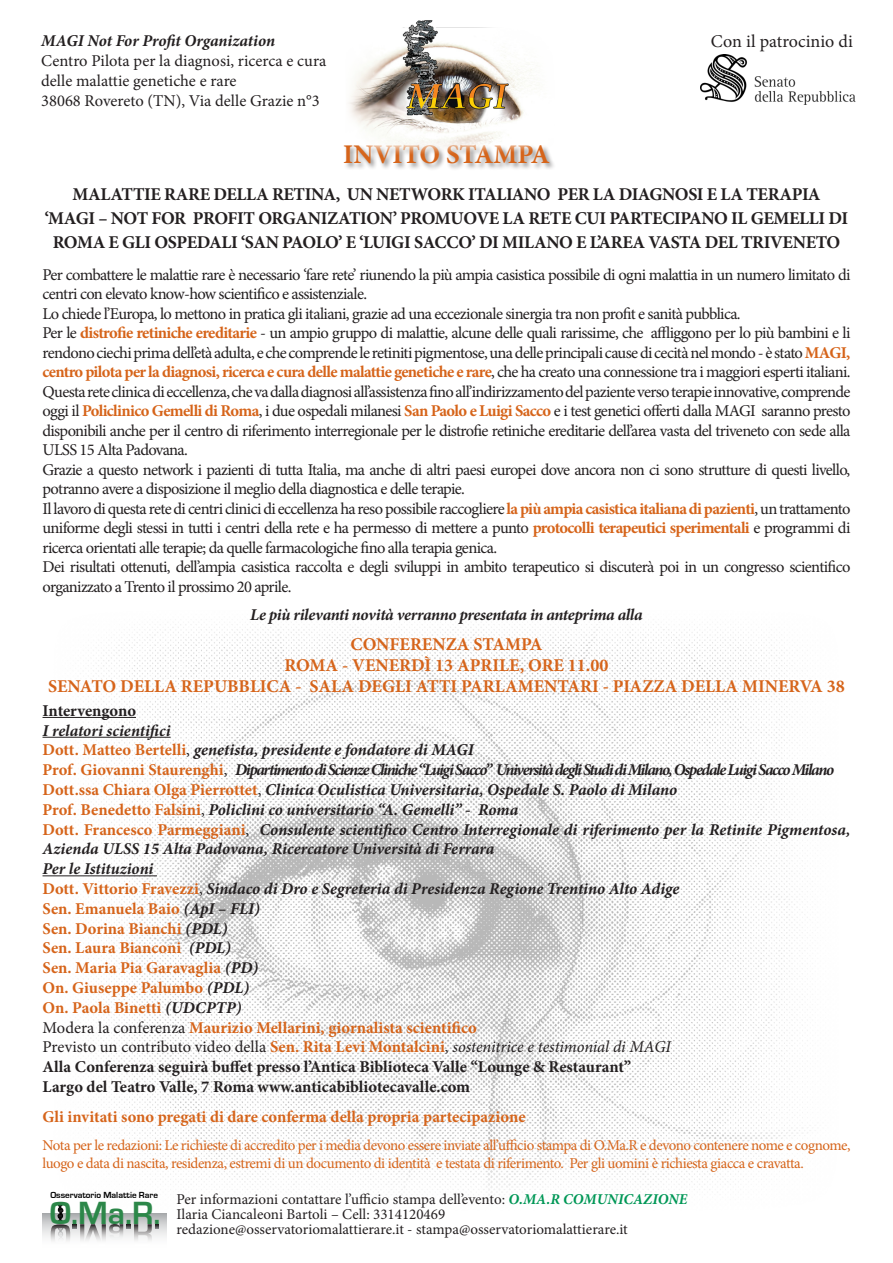
<style>
.page{position:relative;width:893px;height:1263px;background:#fff}
.page>*{position:absolute;margin:0;border:0;box-sizing:border-box;transform-origin:0 0}
.t1{font:700 33px "Eurostile";color:#2c8749}
.t2{font:700 27px "Minion Pro";color:#d6641a}
.t3{font:700 18px/24px "Minion Pro";letter-spacing:-.02em;color:#231f20;text-align:center}
.t4{font:700 18px "Minion Pro";color:#d6641a}
.t5{font:18px "Minion Pro";color:#231f20}
.t6{font:16.5px/19.5px "Minion Pro";letter-spacing:-.04em;color:#231f20}
.t7{font:italic 700 16.5px/19.8px "Minion Pro";letter-spacing:-.005em;color:#231f20}
.t8{font:700 16.5px "Minion Pro";color:#d6641a}
.t9{font:16.5px/19.8px "Minion Pro";color:#231f20}
.t10{font:700 16.5px "Minion Pro";color:#231f20}
.t11{font:italic 700 16.5px "Minion Pro";letter-spacing:-.085em;color:#231f20}
.t12{font:italic 700 16.5px "Minion Pro";letter-spacing:-.025em;color:#231f20}
.t13{font:15px/18px "Minion Pro";letter-spacing:-.03em;color:#d6641a}
.t14{font:15px "Minion Pro";color:#231f20}
.t15{font:700 9.15px "Eurostile";color:#000}
.s1{font-weight:700;color:#d6641a}
.s2{font-style:normal;color:#d6641a}
.s3{font-weight:400;font-style:normal}
.s4{font-style:italic;color:#231f20}
.s5{font-weight:400;color:#231f20}
.s6{font-style:italic}
.s7{font-weight:700;font-style:italic;color:#009756}
</style>
<div class="page">
<img style="left:43px;top:622px;width:768px;height:598px">
<div style="left:343px;top:144px;width:213px;height:27px;background:#231f20;opacity:.5"></div>
<hr style="left:43px;top:717px;width:93px;height:1px;background:#231f20">
<hr style="left:43px;top:737px;width:128px;height:1px;background:#231f20">
<hr style="left:43px;top:875px;width:114px;height:1px;background:#231f20">
<img style="left:343px;top:20px;width:212px;height:135px">
<img style="left:701px;top:55px;width:155px;height:50px">
<div style="left:43px;top:1213px;width:123px;height:38px;background:linear-gradient(to bottom,#b8babb,#fff)"></div>
<svg style="left:51px;top:1203px;width:108px;height:44px"></svg>
<p class="t7" style="left:41px;top:31px;width:235px">MAGI Not For Profit Organization</p>
<p class="t9" style="left:41px;top:51px;width:287px">Centro Pilota per la diagnosi, ricerca e cura delle malattie genetiche e rare</p>
<p class="t9" style="left:41px;top:90px;width:280px">38068 Rovereto (TN), Via delle Grazie n°3</p>
<p class="t5" style="left:711px;top:29px;width:143px">Con il patrocinio di</p>
<p class="t2" style="left:343px;top:135px;width:208px">INVITO STAMPA</p>
<p class="t3" style="left:72px;top:182px;width:749px">MALATTIE RARE DELLA RETINA, UN NETWORK ITALIANO PER LA DIAGNOSI E LA TERAPIA</p>
<p class="t3" style="left:45px;top:206px;width:805px">‘MAGI – NOT FOR PROFIT ORGANIZATION’ PROMUOVE LA RETE CUI PARTECIPANO IL GEMELLI DI<br>ROMA E GLI OSPEDALI ‘SAN PAOLO’ E ‘LUIGI SACCO’ DI MILANO E L’AREA VASTA DEL TRIVENETO</p>
<p class="t6" style="left:43px;top:265px;width:809px">Per combattere le malattie rare è necessario ‘fare rete’ riunendo la più ampia casistica possibile di ogni malattia in un numero limitato di centri con elevato know-how scientifico e assistenziale.</p>
<p class="t6" style="left:43px;top:304px;width:700px">Lo chiede l’Europa, lo mettono in pratica gli italiani, grazie ad una eccezionale sinergia tra non profit e sanità pubblica.</p>
<p class="t6" style="left:43px;top:323px;width:809px;text-align:justify">Per le <span class="s1">distrofie retiniche ereditarie</span> - un ampio gruppo di malattie, alcune delle quali rarissime, che affliggono per lo più bambini e li rendono ciechi prima dell’età adulta, e che comprende le retiniti pigmentose, una delle principali cause di cecità nel mondo - è stato <span class="s1">MAGI, centro pilota per la diagnosi, ricerca e cura delle malattie genetiche e rare</span>, che ha creato una connessione tra i maggiori esperti italiani.</p>
<p class="t6" style="left:43px;top:382px;width:809px;text-align:justify">Questa rete clinica di eccellenza, che va dalla diagnosi all’assistenza fino all’indirizzamento del paziente verso terapie innovative, comprende oggi il <span class="s1">Policlinico Gemelli di Roma</span>, i due ospedali milanesi <span class="s1">San Paolo e Luigi Sacco</span> e i test genetici offerti dalla MAGI saranno presto disponibili anche per il centro di riferimento interregionale per le distrofie retiniche ereditarie dell’area vasta del triveneto con sede alla ULSS 15 Alta Padovana.</p>
<p class="t6" style="left:43px;top:460px;width:809px">Grazie a questo network i pazienti di tutta Italia, ma anche di altri paesi europei dove ancora non ci sono strutture di questi livello, potranno avere a disposizione il meglio della diagnostica e delle terapie.</p>
<p class="t6" style="left:43px;top:499px;width:809px;text-align:justify">Il lavoro di questa rete di centri clinici di eccellenza ha reso possibile raccogliere <span class="s1">la più ampia casistica italiana di pazienti</span>, un trattamento uniforme degli stessi in tutti i centri della rete e ha permesso di mettere a punto <span class="s1">protocolli terapeutici sperimentali</span> e programmi di ricerca orientati alle terapie; da quelle farmacologiche fino alla terapia genica.</p>
<p class="t6" style="left:43px;top:557px;width:809px">Dei risultati ottenuti, dell’ampia casistica raccolta e degli sviluppi in ambito terapeutico si discuterà poi in un congresso scientifico organizzato a Trento il prossimo 20 aprile.</p>
<p class="t12" style="left:250px;top:603px;width:394px">Le più rilevanti novità verranno presentata in anteprima alla</p>
<p class="t4" style="left:350px;top:631px;width:194px">CONFERENZA STAMPA</p>
<p class="t4" style="left:284px;top:652px;width:325px">ROMA - VENERDÌ 13 APRILE, ORE 11.00</p>
<p class="t4" style="left:48px;top:673px;width:798px">SENATO DELLA REPUBBLICA - SALA DEGLI ATTI PARLAMENTARI - PIAZZA DELLA MINERVA 38</p>
<p class="t10" style="left:43px;top:699px;width:95px">Intervengono</p>
<p class="t7" style="left:43px;top:720px;width:130px">I relatori scientifici</p>
<p class="t7" style="left:43px;top:740px;width:433px"><span class="s2">Dott. Matteo Bertelli</span><span class="s3">,</span> genetista, presidente e fondatore di MAGI</p>
<p class="t11" style="left:43px;top:758px;width:793px"><span class="s2">Prof. Giovanni Staurenghi</span><span class="s3">,</span> Dipartimento di Scienze Cliniche “Luigi Sacco” Università degli Studi di Milano, Ospedale Luigi Sacco Milano</p>
<p class="t7" style="left:43px;top:779px;width:636px"><span class="s2">Dott.ssa Chiara Olga Pierrottet</span><span class="s3">,</span> Clinica Oculistica Universitaria, Ospedale S. Paolo di Milano</p>
<p class="t7" style="left:43px;top:799px;width:477px"><span class="s2">Prof. Benedetto Falsini</span><span class="s3">,</span> Policlini co universitario “A. Gemelli” - Roma</p>
<p class="t7" style="left:43px;top:819px;width:809px"><span class="s2">Dott. Francesco Parmeggiani</span><span class="s3">,</span> Consulente scientifico Centro Interregionale di riferimento per la Retinite Pigmentosa,<br>Azienda ULSS 15 Alta Padovana, Ricercatore Università di Ferrara</p>
<p class="t7" style="left:43px;top:859px;width:112px">Per le Istituzioni</p>
<p class="t7" style="left:43px;top:878px;width:638px"><span class="s2">Dott. Vittorio Fravezzi</span><span class="s3">,</span> Sindaco di Dro e Segreteria di Presidenza Regione Trentino Alto Adige</p>
<p class="t8" style="left:43px;top:897px;width:219px">Sen. Emanuela Baio <span class="s4">(ApI – FLI)</span></p>
<p class="t8" style="left:43px;top:917px;width:187px">Sen. Dorina Bianchi <span class="s4">(PDL)</span></p>
<p class="t8" style="left:43px;top:936px;width:190px">Sen. Laura Bianconi <span class="s4">(PDL)</span></p>
<p class="t8" style="left:43px;top:956px;width:217px">Sen. Maria Pia Garavaglia <span class="s4">(PD)</span></p>
<p class="t8" style="left:43px;top:976px;width:208px">On. Giuseppe Palumbo <span class="s4">(PDL)</span></p>
<p class="t8" style="left:43px;top:996px;width:201px">On. Paola Binetti <span class="s4">(UDCPTP)</span></p>
<p class="t8" style="left:43px;top:1016px;width:436px"><span class="s5">Modera la conferenza</span> Maurizio Mellarini, giornalista scientifico</p>
<p class="t9" style="left:43px;top:1037px;width:630px">Previsto un contributo video della <span class="s1">Sen. Rita Levi Montalcini</span>, <span class="s6">sostenitrice e testimonial di MAGI</span></p>
<p class="t10" style="left:43px;top:1055px;width:590px">Alla Conferenza seguirà buffet presso l’Antica Biblioteca Valle “Lounge &amp; Restaurant”</p>
<p class="t10" style="left:43px;top:1075px;width:429px">Largo del Teatro Valle, 7 Roma www.anticabibliotecavalle.com</p>
<p class="t8" style="left:43px;top:1105px;width:485px">Gli invitati sono pregati di dare conferma della propria partecipazione</p>
<p class="t13" style="left:43px;top:1136px;width:809px">Nota per le redazioni: Le richieste di accredito per i media devono essere inviate all’ufficio stampa di O.Ma.R e devono contenere nome e cognome, luogo e data di nascita, residenza, estremi di un documento di identità e testata di riferimento. Per gli uomini è richiesta giacca e cravatta.</p>
<p class="t15" style="left:50px;top:1190px;width:109px">Osservatorio Malattie Rare</p>
<h1 class="t1" style="left:50px;top:1195px;width:112px">O.Ma.R.</h1>
<p class="t14" style="left:176px;top:1189px;width:512px">Per informazioni contattare l’ufficio stampa dell’evento: <span class="s7">O.MA.R COMUNICAZIONE</span></p>
<p class="t14" style="left:176px;top:1204px;width:270px">Ilaria Ciancaleoni Bartoli – Cell: 3314120469</p>
<p class="t14" style="left:176px;top:1219px;width:453px">redazione@osservatoriomalattierare.it - stampa@osservatoriomalattierare.it</p>
</div>
